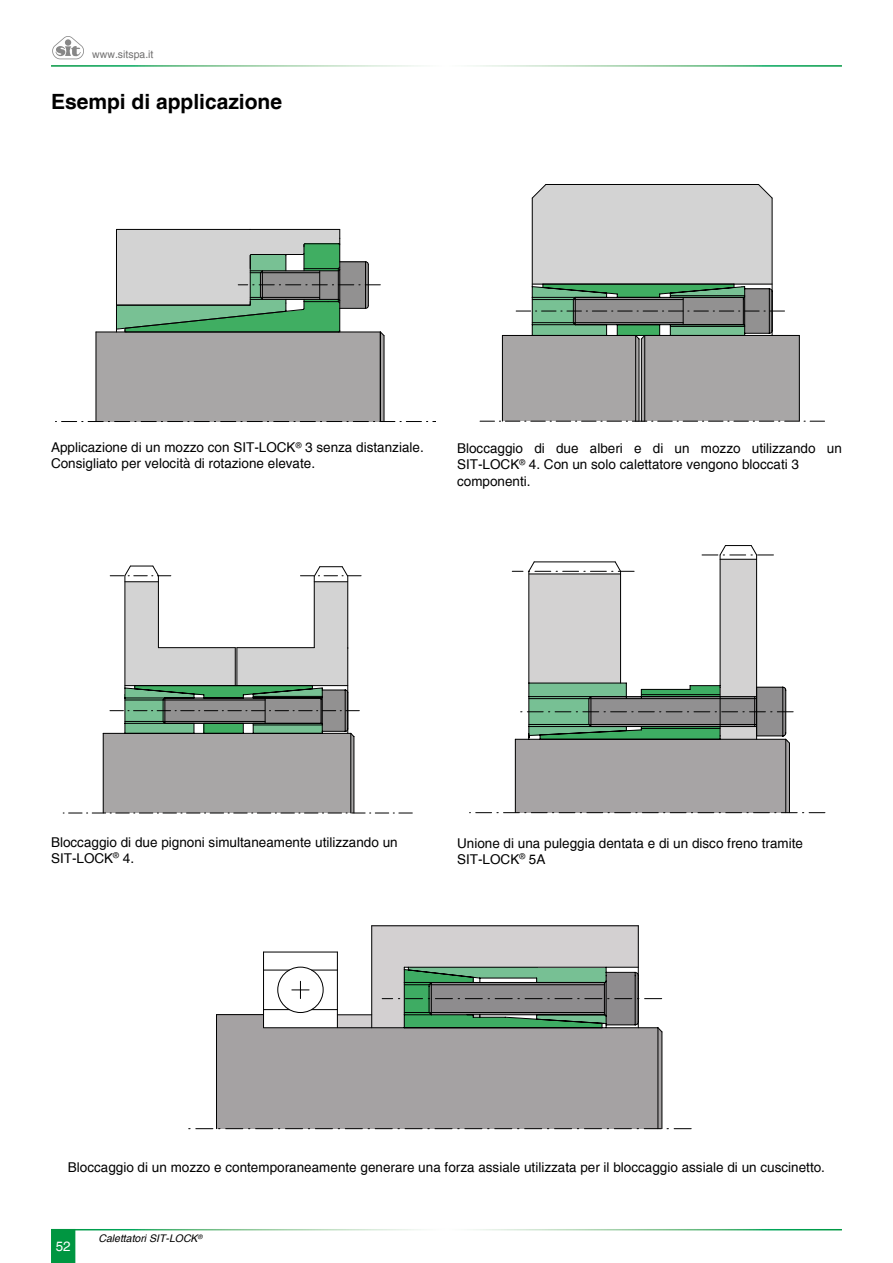
<style>
.page{position:relative;width:893px;height:1263px;background:#fff}
.page>*{position:absolute;margin:0;border:0;box-sizing:border-box;transform-origin:0 0}
.t1{font:700 21px "Helvetica";color:#000}
.t2{font:13.5px/16.2px "Helvetica";color:#000}
.t3{font:13.5px "Helvetica";color:#fff}
.t4{font:italic 10.5px "Helvetica";color:#000}
.t5{font:10.5px "Helvetica";color:#706f6f}
</style>
<div class="page">
<svg style="left:52px;top:36px;width:32px;height:23px"></svg>
<svg style="left:51px;top:1229px;width:24px;height:34px"></svg>
<div style="left:96px;top:332px;width:284px;height:89px;background:#a8a6a6"></div>
<hr style="left:381px;top:338px;width:3px;height:83px;background:#a8a6a6">
<hr style="left:96px;top:332px;width:1px;height:89px;background:#000">
<hr style="left:96px;top:331px;width:284px;height:1px;background:#000">
<svg style="left:55px;top:421px;width:381px;height:1px"></svg>
<svg style="left:115px;top:229px;width:270px;height:110px"></svg>
<hr style="left:384px;top:336px;width:1px;height:85px;background:#000">
<hr style="left:380px;top:332px;width:1px;height:89px;background:#000">
<div style="left:532px;top:198px;width:240px;height:86px;background:#d3d3d3"></div>
<div style="left:546px;top:184px;width:212px;height:14px;background:#d3d3d3"></div>
<hr style="left:772px;top:198px;width:1px;height:137px;background:#000">
<hr style="left:532px;top:198px;width:1px;height:89px;background:#000">
<hr style="left:546px;top:184px;width:212px;height:1px;background:#000">
<svg style="left:479px;top:283px;width:346px;height:139px"></svg>
<hr style="left:670px;top:295px;width:75px;height:1px;background:#000">
<hr style="left:670px;top:326px;width:75px;height:1px;background:#000">
<hr style="left:532px;top:299px;width:41px;height:1px;background:#000">
<hr style="left:532px;top:322px;width:41px;height:1px;background:#000">
<svg style="left:531px;top:184px;width:15px;height:22px"></svg>
<svg style="left:758px;top:184px;width:15px;height:22px"></svg>
<div style="left:125px;top:648px;width:110px;height:38px;background:#d3d3d3"></div>
<div style="left:237px;top:648px;width:110px;height:38px;background:#d3d3d3"></div>
<div style="left:314px;top:582px;width:34px;height:66px;background:#d3d3d3"></div>
<div style="left:125px;top:582px;width:33px;height:66px;background:#d3d3d3"></div>
<hr style="left:347px;top:648px;width:1px;height:85px;background:#000">
<hr style="left:124px;top:576px;width:1px;height:112px;background:#000">
<hr style="left:158px;top:647px;width:77px;height:1px;background:#000">
<svg style="left:63px;top:685px;width:349px;height:129px"></svg>
<hr style="left:253px;top:696px;width:69px;height:1px;background:#000">
<hr style="left:253px;top:724px;width:69px;height:1px;background:#000">
<hr style="left:125px;top:700px;width:38px;height:1px;background:#000">
<hr style="left:125px;top:721px;width:38px;height:1px;background:#000">
<hr style="left:158px;top:576px;width:1px;height:72px;background:#000">
<hr style="left:314px;top:576px;width:1px;height:72px;background:#000">
<hr style="left:347px;top:577px;width:1px;height:71px;background:#000">
<hr style="left:235px;top:648px;width:1px;height:38px;background:#000">
<hr style="left:236px;top:648px;width:1px;height:38px;background:#000">
<hr style="left:237px;top:647px;width:77px;height:1px;background:#000">
<hr style="left:125px;top:581px;width:33px;height:1px;background:#000">
<hr style="left:314px;top:581px;width:34px;height:1px;background:#000">
<svg style="left:109px;top:565px;width:62px;height:12px"></svg>
<svg style="left:300px;top:566px;width:61px;height:11px"></svg>
<hr style="left:786px;top:744px;width:3px;height:69px;background:#a7a4a5">
<svg style="left:514px;top:554px;width:273px;height:258px"></svg>
<svg style="left:470px;top:812px;width:355px;height:1px"></svg>
<hr style="left:641px;top:694px;width:79px;height:1px;background:#000">
<hr style="left:756px;top:555px;width:1px;height:184px;background:#000">
<hr style="left:620px;top:571px;width:1px;height:112px;background:#000">
<hr style="left:529px;top:573px;width:92px;height:1px;background:#000">
<hr style="left:720px;top:559px;width:37px;height:1px;background:#000">
<svg style="left:512px;top:561px;width:122px;height:12px"></svg>
<svg style="left:702px;top:545px;width:71px;height:11px"></svg>
<svg style="left:520px;top:696px;width:273px;height:48px"></svg>
<hr style="left:789px;top:743px;width:1px;height:70px;background:#000">
<hr style="left:785px;top:739px;width:1px;height:74px;background:#000">
<div style="left:372px;top:926px;width:266px;height:41px;background:#d3d0d1"></div>
<svg style="left:218px;top:966px;width:441px;height:164px"></svg>
<hr style="left:372px;top:925px;width:266px;height:1px;background:#000">
<hr style="left:371px;top:926px;width:1px;height:102px;background:#000">
<hr style="left:638px;top:926px;width:1px;height:102px;background:#000">
<hr style="left:404px;top:984px;width:200px;height:1px;background:#000">
<svg style="left:382px;top:998px;width:280px;height:1px"></svg>
<hr style="left:337px;top:952px;width:1px;height:75px;background:#000">
<hr style="left:263px;top:952px;width:1px;height:75px;background:#000">
<hr style="left:264px;top:951px;width:73px;height:1px;background:#000">
<svg style="left:312px;top:969px;width:25px;height:1px"></svg>
<div style="left:277px;top:967px;width:47px;height:46px;border:1px solid #000;border-radius:50%"></div>
<svg style="left:264px;top:969px;width:25px;height:1px"></svg>
<svg style="left:188px;top:1009px;width:503px;height:120px"></svg>
<svg style="left:292px;top:981px;width:17px;height:17px"></svg>
<hr style="left:216px;top:1014px;width:48px;height:1px;background:#000">
<p class="t5" style="left:92px;top:48px;width:63px">www.sitspa.it</p>
<h1 class="t1" style="left:51px;top:89px;width:233px">Esempi di applicazione</h1>
<p class="t2" style="left:51px;top:439px;width:374px">Applicazione di un mozzo con SIT-LOCK<sup>®</sup> 3 senza distanziale.<br>Consigliato per velocità di rotazione elevate.</p>
<p class="t2" style="left:457px;top:440px;width:386px">Bloccaggio di due alberi e di un mozzo utilizzando un<br>SIT-LOCK<sup>®</sup> 4. Con un solo calettatore vengono bloccati 3 componenti.</p>
<p class="t2" style="left:51px;top:834px;width:348px">Bloccaggio di due pignoni simultaneamente utilizzando un<br>SIT-LOCK<sup>®</sup> 4.</p>
<p class="t2" style="left:457px;top:835px;width:347px">Unione di una puleggia dentata e di un disco freno tramite<br>SIT-LOCK<sup>®</sup> 5A</p>
<p class="t2" style="left:68px;top:1159px;width:759px">Bloccaggio di un mozzo e contemporaneamente generare una forza assiale utilizzata per il bloccaggio assiale di un cuscinetto.</p>
<p class="t3" style="left:56px;top:1238px;width:17px">52</p>
<p class="t4" style="left:98px;top:1232px;width:105px">Calettatori SIT-LOCK<sup>®</sup></p>
</div>
